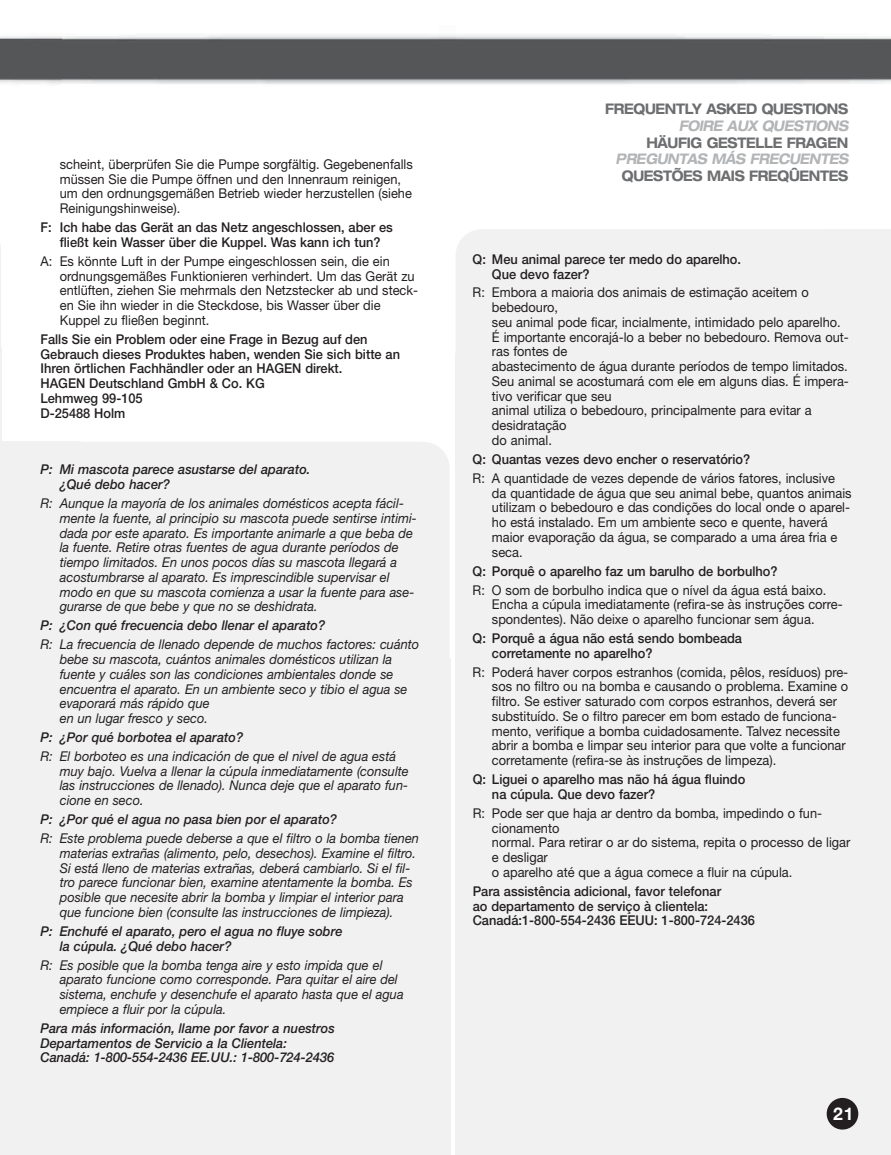
<style>
.page{position:relative;width:891px;height:1155px;background:#fff}
.page>*{position:absolute;margin:0;border:0;box-sizing:border-box;transform-origin:0 0}
.t1{font:700 17.55px "Helvetica Neue";color:#fff}
.t2{font:700 expanded 14.62px "Helvetica Neue";letter-spacing:-.025em;color:#6d6e70;scale:.85 1}
.t3{font:italic 700 expanded 14.62px "Helvetica Neue";letter-spacing:-.025em;color:#b2b4b6;scale:.85 1}
.t4{font:13.5px/14.8px "Helvetica Neue";color:#231f20;scale:.95 1}
.t5{font:italic 13.5px/14.8px "Helvetica Neue";color:#231f20;scale:.95 1}
.t6{font:500 13.5px/14.8px "Helvetica Neue";color:#231f20;scale:.95 1}
.t7{font:italic 500 13.5px/14.8px "Helvetica Neue";color:#231f20;scale:.95 1}
</style>
<div class="page">
<div style="left:456px;top:229px;width:435px;height:124px;background:#f1f1f2"></div>
<div style="left:456px;top:353px;width:435px;height:801px;background:#f1f1f2"></div>
<div style="left:821px;top:229px;width:70px;height:45px;background:#f1f1f2"></div>
<div style="left:827px;top:1097px;width:31px;height:32px;background:#231f20;border-radius:50%"></div>
<img style="left:0;top:34px;width:891px;height:50px">
<div style="left:0;top:442px;width:450px;height:309px;background:#f1f1f2;border-radius:26px"></div>
<div style="left:0;top:658px;width:450px;height:496px;background:#f1f1f2"></div>
<div style="left:0;top:441px;width:81px;height:60px;background:#f1f1f2"></div>
<svg style="left:0;top:245px;width:1px;height:102px"></svg>
<hr style="left:0;top:347px;width:1px;height:300px;background:#f1f1f2">
<p class="t4" style="left:60px;top:158px;width:373px">scheint, überprüfen Sie die Pumpe sorgfältig. Gegebenenfalls müssen Sie die Pumpe öffnen und den Innenraum reinigen, um den ordnungsgemäßen Betrieb wieder herzustellen (siehe Reinigungshinweise).</p>
<p class="t6" style="left:40px;top:221px;width:373px;text-align:center">F: Ich habe das Gerät an das Netz angeschlossen, aber es fließt kein Wasser über die Kuppel. Was kann ich tun?</p>
<p class="t4" style="left:60px;top:255px;width:379px;text-indent:-19px">A: Es könnte Luft in der Pumpe eingeschlossen sein, die ein ordnungsgemäßes Funktionieren verhindert. Um das Gerät zu entlüften, ziehen Sie mehrmals den Netzstecker ab und steck&shy;en Sie ihn wieder in die Steckdose, bis Wasser über die Kuppel zu fließen beginnt.</p>
<p class="t6" style="left:41px;top:333px;width:380px">Falls Sie ein Problem oder eine Frage in Bezug auf den Gebrauch dieses Produktes haben, wenden Sie sich bitte an Ihren örtlichen Fachhändler oder an HAGEN direkt.<br>HAGEN Deutschland GmbH &amp; Co. KG<br>Lehmweg 99-105<br>D-25488 Holm</p>
<p class="t7" style="left:60px;top:463px;width:265px;text-indent:-19px">P: Mi mascota parece asustarse del aparato. ¿Qué debo hacer?</p>
<p class="t5" style="left:60px;top:497px;width:377px;text-indent:-19px">R: Aunque la mayoría de los animales domésticos acepta fácil&shy;mente la fuente, al principio su mascota puede sentirse intimi&shy;dada por este aparato. Es importante animarle a que beba de la fuente. Retire otras fuentes de agua durante períodos de tiempo limitados. En unos pocos días su mascota llegará a acostumbrarse al aparato. Es imprescindible supervisar el modo en que su mascota comienza a usar la fuente para ase&shy;gurarse de que bebe y que no se deshidrata.</p>
<p class="t7" style="left:40px;top:619px;width:301px">P: ¿Con qué frecuencia debo llenar el aparato?</p>
<p class="t5" style="left:60px;top:638px;width:380px;text-indent:-19px">R: La frecuencia de llenado depende de muchos factores: cuánto bebe su mascota, cuántos animales domésticos utilizan la fuente y cuáles son las condiciones ambientales donde se encuentra el aparato. En un ambiente seco y tibio el agua se evaporará más rápido que<br>en un lugar fresco y seco.</p>
<p class="t7" style="left:40px;top:731px;width:215px">P: ¿Por qué borbotea el aparato?</p>
<p class="t5" style="left:60px;top:750px;width:369px;text-indent:-19px">R: El borboteo es una indicación de que el nivel de agua está muy bajo. Vuelva a llenar la cúpula inmediatamente (consulte las instrucciones de llenado). Nunca deje que el aparato fun&shy;cione en seco.</p>
<p class="t7" style="left:40px;top:813px;width:314px">P: ¿Por qué el agua no pasa bien por el aparato?</p>
<p class="t5" style="left:60px;top:832px;width:380px;text-indent:-19px">R: Este problema puede deberse a que el filtro o la bomba tienen materias extrañas (alimento, pelo, desechos). Examine el filtro.<br>Si está lleno de materias extrañas, deberá cambiarlo. Si el fil&shy;tro parece funcionar bien, examine atentamente la bomba. Es posible que necesite abrir la bomba y limpiar el interior para que funcione bien (consulte las instrucciones de limpieza).</p>
<p class="t7" style="left:60px;top:924px;width:299px;text-indent:-19px">P: Enchufé el aparato, pero el agua no fluye sobre la cúpula. ¿Qué debo hacer?</p>
<p class="t5" style="left:60px;top:958px;width:363px;text-indent:-19px">R: Es posible que la bomba tenga aire y esto impida que el aparato funcione como corresponde. Para quitar el aire del sistema, enchufe y desenchufe el aparato hasta que el agua empiece a fluir por la cúpula.</p>
<p class="t7" style="left:40px;top:1021px;width:311px">Para más información, llame por favor a nuestros<br>Departamentos de Servicio a la Clientela:<br>Canadá: 1-800-554-2436 EE.UU.: 1-800-724-2436</p>
<p class="t2" style="left:605px;top:103px;width:287px">FREQUENTLY ASKED QUESTIONS</p>
<p class="t3" style="left:679px;top:120px;width:201px">FOIRE AUX QUESTIONS</p>
<p class="t2" style="left:646px;top:137px;width:239px">HÄUFIG GESTELLE FRAGEN</p>
<p class="t3" style="left:616px;top:154px;width:275px">PREGUNTAS MÁS FRECUENTES</p>
<p class="t2" style="left:622px;top:171px;width:268px">QUESTÕES MAIS FREQÛENTES</p>
<p class="t6" style="left:492px;top:253px;width:264px;text-indent:-19px">Q: Meu animal parece ter medo do aparelho.<br>Que devo fazer?</p>
<p class="t4" style="left:492px;top:286px;width:377px;text-indent:-19px">R: Embora a maioria dos animais de estimação aceitem o bebedouro,<br>seu animal pode ficar, incialmente, intimidado pelo aparelho.<br>É importante encorajá-lo a beber no bebedouro. Remova out&shy;ras fontes de<br>abastecimento de água durante períodos de tempo limitados.<br>Seu animal se acostumará com ele em alguns dias. É impera&shy;tivo verificar que seu<br>animal utiliza o bebedouro, principalmente para evitar a desidratação<br>do animal.</p>
<p class="t6" style="left:473px;top:453px;width:294px">Q: Quantas vezes devo encher o reservatório?</p>
<p class="t4" style="left:492px;top:472px;width:380px;text-indent:-19px">R: A quantidade de vezes depende de vários fatores, inclusive da quantidade de água que seu animal bebe, quantos animais utilizam o bebedouro e das condições do local onde o aparel&shy;ho está instalado. Em um ambiente seco e quente, haverá maior evaporação da água, se comparado a uma área fria e seca.</p>
<p class="t6" style="left:473px;top:564px;width:322px">Q: Porquê o aparelho faz um barulho de borbulho?</p>
<p class="t4" style="left:492px;top:583px;width:371px;text-indent:-19px">R: O som de borbulho indica que o nível da água está baixo.<br>Encha a cúpula imediatamente (refira-se às instruções corre&shy;spondentes). Não deixe o aparelho funcionar sem água.</p>
<p class="t6" style="left:492px;top:632px;width:265px;text-indent:-19px">Q: Porquê a água não está sendo bombeada corretamente no aparelho?</p>
<p class="t4" style="left:492px;top:665px;width:377px;text-indent:-19px">R: Poderá haver corpos estranhos (comida, pêlos, resíduos) pre&shy;sos no filtro ou na bomba e causando o problema. Examine o filtro. Se estiver saturado com corpos estranhos, deverá ser substituído. Se o filtro parecer em bom estado de funciona&shy;mento, verifique a bomba cuidadosamente. Talvez necessite abrir a bomba e limpar seu interior para que volte a funcionar corretamente (refira-se às instruções de limpeza).</p>
<p class="t6" style="left:492px;top:773px;width:268px;text-indent:-19px">Q: Liguei o aparelho mas não há água fluindo na cúpula. Que devo fazer?</p>
<p class="t4" style="left:492px;top:806px;width:379px;text-indent:-19px">R: Pode ser que haja ar dentro da bomba, impedindo o fun&shy;cionamento<br>normal. Para retirar o ar do sistema, repita o processo de ligar e desligar<br>o aparelho até que a água comece a fluir na cúpula.</p>
<p class="t6" style="left:473px;top:884px;width:299px">Para assistência adicional, favor telefonar<br>ao departamento de serviço à clientela:<br>Canadá:1-800-554-2436 EEUU: 1-800-724-2436</p>
<p class="t1" style="left:833px;top:1107px;width:22px">21</p>
</div>
